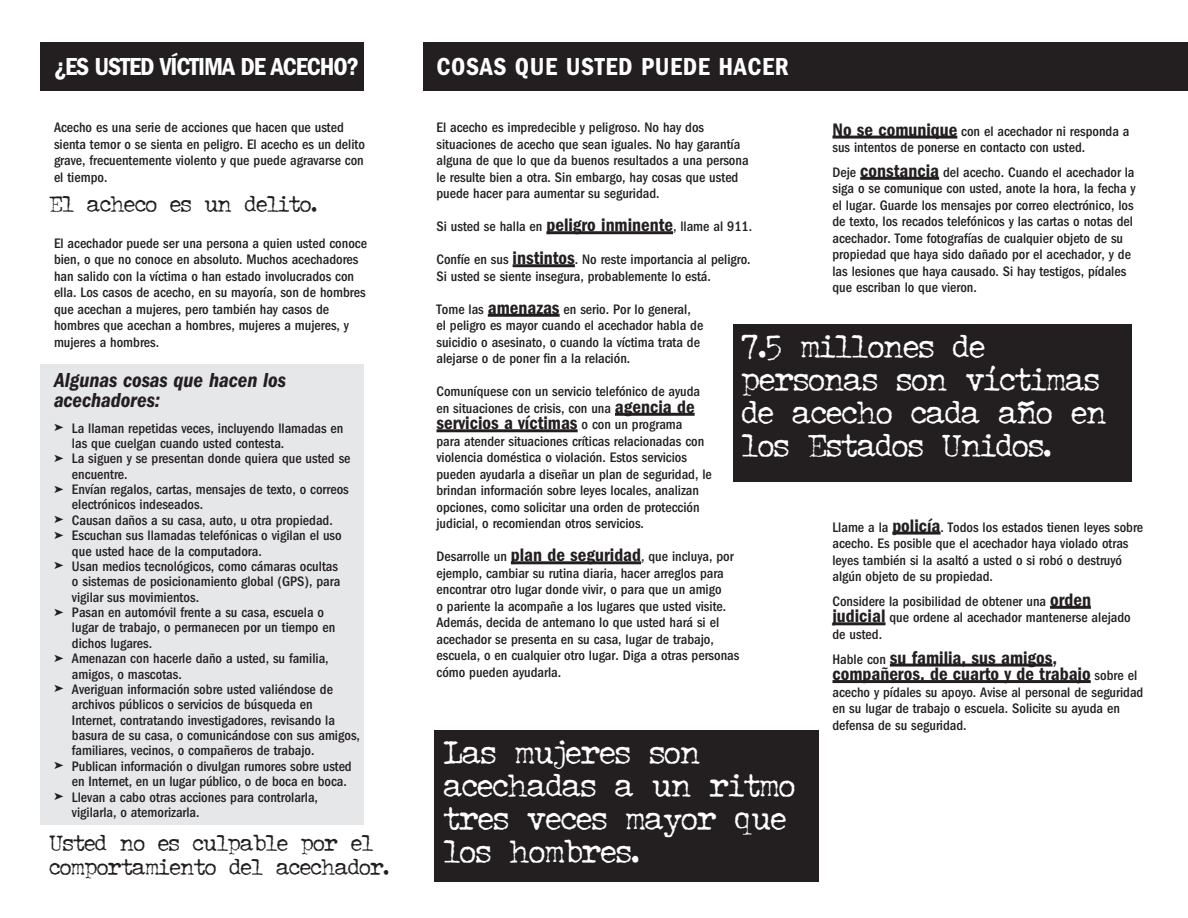
<style>
.page{position:relative;width:1188px;height:918px;background:#fff}
.page>*{position:absolute;margin:0;border:0;box-sizing:border-box;transform-origin:0 0}
.t1{font:30px/33px "John Doe";color:#fff}
.t2{font:600 condensed 25.5px "Franklin Gothic";letter-spacing:-.04em;color:#fff}
.t3{font:600 condensed 25.5px "Franklin Gothic";letter-spacing:.025em;color:#fff}
.t4{font:21px/24px "John Doe";color:#231f20}
.t5{font:italic 600 condensed 21px/19.5px "Franklin Gothic";color:#231f20}
.t6{font:600 condensed 18.75px/16.5px "Franklin Gothic";color:#231f20}
.t7{font:500 condensed 14.25px/16.5px "Franklin Gothic";color:#231f20}
.s1{font-weight:600;font-size:18.75px}
.s2{font-weight:500;font-size:14.25px}
</style>
<div class="page">
<hr style="left:832px;top:136px;width:125px;height:3px;background:#231f20">
<hr style="left:860px;top:177px;width:79px;height:3px;background:#231f20">
<hr style="left:892px;top:532px;width:49px;height:3px;background:#231f20">
<hr style="left:1050px;top:606px;width:41px;height:3px;background:#231f20">
<hr style="left:832px;top:622px;width:54px;height:3px;background:#231f20">
<hr style="left:890px;top:664px;width:163px;height:3px;background:#231f20">
<hr style="left:832px;top:680px;width:259px;height:3px;background:#231f20">
<div style="left:40px;top:364px;width:324px;height:460px;background:#e6e7e9"></div>
<div style="left:40px;top:42px;width:324px;height:48px;background:#231f20"></div>
<div style="left:423px;top:42px;width:765px;height:48px;background:#231f20"></div>
<hr style="left:546px;top:231px;width:127px;height:3px;background:#231f20">
<hr style="left:513px;top:264px;width:62px;height:3px;background:#231f20">
<hr style="left:488px;top:314px;width:72px;height:3px;background:#231f20">
<hr style="left:615px;top:413px;width:80px;height:3px;background:#231f20">
<hr style="left:436px;top:429px;width:142px;height:3px;background:#231f20">
<hr style="left:511px;top:561px;width:130px;height:3px;background:#231f20">
<div style="left:733px;top:325px;width:398px;height:157px;background:#231f20"></div>
<div style="left:434px;top:731px;width:385px;height:151px;background:#231f20"></div>
<h2 class="t2" style="left:54px;top:52px;width:307px">¿ES USTED VÍCTIMA DE ACECHO?</h2>
<h2 class="t3" style="left:436px;top:52px;width:354px">COSAS QUE USTED PUEDE HACER</h2>
<p class="t7" style="left:54px;top:119px;width:312px">Acecho es una serie de acciones que hacen que usted sienta temor o se sienta en peligro. El acecho es un delito grave, frecuentemente violento y que puede agravarse con el tiempo.</p>
<h3 class="t4" style="left:50px;top:191px;width:269px">El acheco es un delito.</h3>
<p class="t7" style="left:54px;top:235px;width:315px">El acechador puede ser una persona a quien usted conoce bien, o que no conoce en absoluto. Muchos acechadores han salido con la víctima o han estado involucrados con ella. Los casos de acecho, en su mayoría, son de hombres que acechan a mujeres, pero también hay casos de hombres que acechan a hombres, mujeres a mujeres, y mujeres a hombres.</p>
<h3 class="t5" style="left:54px;top:371px;width:234px">Algunas cosas que hacen los acechadores:</h3>
<p class="t7" style="left:54px;top:420px;width:291px">➤ La llaman repetidas veces, incluyendo llamadas en</p>
<p class="t7" style="left:72px;top:435px;width:214px">las que cuelgan cuando usted contesta.</p>
<p class="t7" style="left:54px;top:450px;width:298px">➤ La siguen y se presentan donde quiera que usted se</p>
<p class="t7" style="left:72px;top:466px;width:57px">encuentre.</p>
<p class="t7" style="left:54px;top:481px;width:296px">➤ Envían regalos, cartas, mensajes de texto, o correos</p>
<p class="t7" style="left:72px;top:497px;width:133px">electrónicos indeseados.</p>
<p class="t7" style="left:54px;top:512px;width:280px">➤ Causan daños a su casa, auto, u otra propiedad.</p>
<p class="t7" style="left:54px;top:527px;width:289px">➤ Escuchan sus llamadas telefónicas o vigilan el uso</p>
<p class="t7" style="left:72px;top:543px;width:191px">que usted hace de la computadora.</p>
<p class="t7" style="left:54px;top:558px;width:286px">➤ Usan medios tecnológicos, como cámaras ocultas</p>
<p class="t7" style="left:72px;top:573px;width:270px">o sistemas de posicionamiento global (GPS), para</p>
<p class="t7" style="left:72px;top:589px;width:129px">vigilar sus movimientos.</p>
<p class="t7" style="left:54px;top:604px;width:272px">➤ Pasan en automóvil frente a su casa, escuela o</p>
<p class="t7" style="left:72px;top:620px;width:265px">lugar de trabajo, o permanecen por un tiempo en</p>
<p class="t7" style="left:72px;top:635px;width:82px">dichos lugares.</p>
<p class="t7" style="left:54px;top:650px;width:276px">➤ Amenazan con hacerle daño a usted, su familia,</p>
<p class="t7" style="left:72px;top:666px;width:111px">amigos, o mascotas.</p>
<p class="t7" style="left:54px;top:681px;width:280px">➤ Averiguan información sobre usted valiéndose de</p>
<p class="t7" style="left:72px;top:696px;width:242px">archivos públicos o servicios de búsqueda en</p>
<p class="t7" style="left:72px;top:712px;width:264px">Internet, contratando investigadores, revisando la</p>
<p class="t7" style="left:72px;top:727px;width:290px">basura de su casa, o comunicándose con sus amigos,</p>
<p class="t7" style="left:72px;top:743px;width:244px">familiares, vecinos, o compañeros de trabajo.</p>
<p class="t7" style="left:54px;top:758px;width:299px">➤ Publican información o divulgan rumores sobre usted</p>
<p class="t7" style="left:72px;top:773px;width:276px">en Internet, en un lugar público, o de boca en boca.</p>
<p class="t7" style="left:54px;top:789px;width:265px">➤ Llevan a cabo otras acciones para controlarla,</p>
<p class="t7" style="left:72px;top:804px;width:129px">vigilarla, o atemorizarla.</p>
<h3 class="t4" style="left:50px;top:830px;width:341px">Usted no es culpable por el comportamiento del acechador.</h3>
<p class="t7" style="left:436px;top:119px;width:314px">El acecho es impredecible y peligroso. No hay dos situaciones de acecho que sean iguales. No hay garantía alguna de que lo que da buenos resultados a una persona le resulte bien a otra. Sin embargo, hay cosas que usted puede hacer para aumentar su seguridad.</p>
<p class="t7" style="left:436px;top:218px;width:317px">Si usted se halla en <span class="s1">peligro inminente</span>, llame al 911.</p>
<p class="t7" style="left:436px;top:251px;width:316px">Confíe en sus <span class="s1">instintos</span>. No reste importancia al peligro.<br>Si usted se siente insegura, probablemente lo está.</p>
<p class="t7" style="left:436px;top:301px;width:268px">Tome las <span class="s1">amenazas</span> en serio. Por lo general, el peligro es mayor cuando el acechador habla de suicidio o asesinato, o cuando la víctima trata de alejarse o de poner fin a la relación.</p>
<p class="t7" style="left:437px;top:383px;width:265px">Comuníquese con un servicio telefónico de ayuda en situaciones de crisis, con una <span class="s1">agencia de</span></p>
<h3 class="t6" style="left:437px;top:415px;width:247px">servicios a víctimas <span class="s2">o con un programa</span></h3>
<p class="t7" style="left:437px;top:433px;width:277px">para atender situaciones críticas relacionadas con violencia doméstica o violación. Estos servicios pueden ayudarla a diseñar un plan de seguridad, le brindan información sobre leyes locales, analizan opciones, como solicitar una orden de protección judicial, o recomiendan otros servicios.</p>
<p class="t7" style="left:437px;top:548px;width:304px">Desarrolle un <span class="s1">plan de seguridad</span>, que incluya, por ejemplo, cambiar su rutina diaria, hacer arreglos para encontrar otro lugar donde vivir, o para que un amigo<br>o pariente la acompañe a los lugares que usted visite.<br>Además, decida de antemano lo que usted hará si el acechador se presenta en su casa, lugar de trabajo, escuela, o en cualquier otro lugar. Diga a otras personas cómo pueden ayudarla.</p>
<p class="t7" style="left:832px;top:123px;width:298px"><span class="s1">No se comunique</span> con el acechador ni responda a sus intentos de ponerse en contacto con usted.</p>
<p class="t7" style="left:832px;top:164px;width:305px">Deje <span class="s1">constancia</span> del acecho. Cuando el acechador la siga o se comunique con usted, anote la hora, la fecha y el lugar. Guarde los mensajes por correo electrónico, los de texto, los recados telefónicos y las cartas o notas del acechador. Tome fotografías de cualquier objeto de su propiedad que haya sido dañado por el acechador, y de las lesiones que haya causado. Si hay testigos, pídales que escriban lo que vieron.</p>
<h1 class="t1" style="left:742px;top:329px;width:366px">7.5 millones de personas son víctimas de acecho cada año en los Estados Unidos.</h1>
<p class="t7" style="left:832px;top:519px;width:312px">Llame a la <span class="s1">policía</span>. Todos los estados tienen leyes sobre acecho. Es posible que el acechador haya violado otras leyes también si la asaltó a usted o si robó o destruyó algún objeto de su propiedad.</p>
<p class="t7" style="left:832px;top:593px;width:300px">Considere la posibilidad de obtener una <span class="s1">orden judicial</span> que ordene al acechador mantenerse alejado de usted.</p>
<h3 class="t6" style="left:832px;top:649px;width:306px"><span class="s2">Hable con</span> su familia, sus amigos, compañeros, de cuarto y de trabajo <span class="s2">sobre el</span></h3>
<p class="t7" style="left:833px;top:684px;width:312px">acecho y pídales su apoyo. Avise al personal de seguridad en su lugar de trabajo o escuela. Solicite su ayuda en defensa de su seguridad.</p>
<h1 class="t1" style="left:444px;top:735px;width:353px">Las mujeres son acechadas a un ritmo tres veces mayor que los hombres.</h1>
</div>
